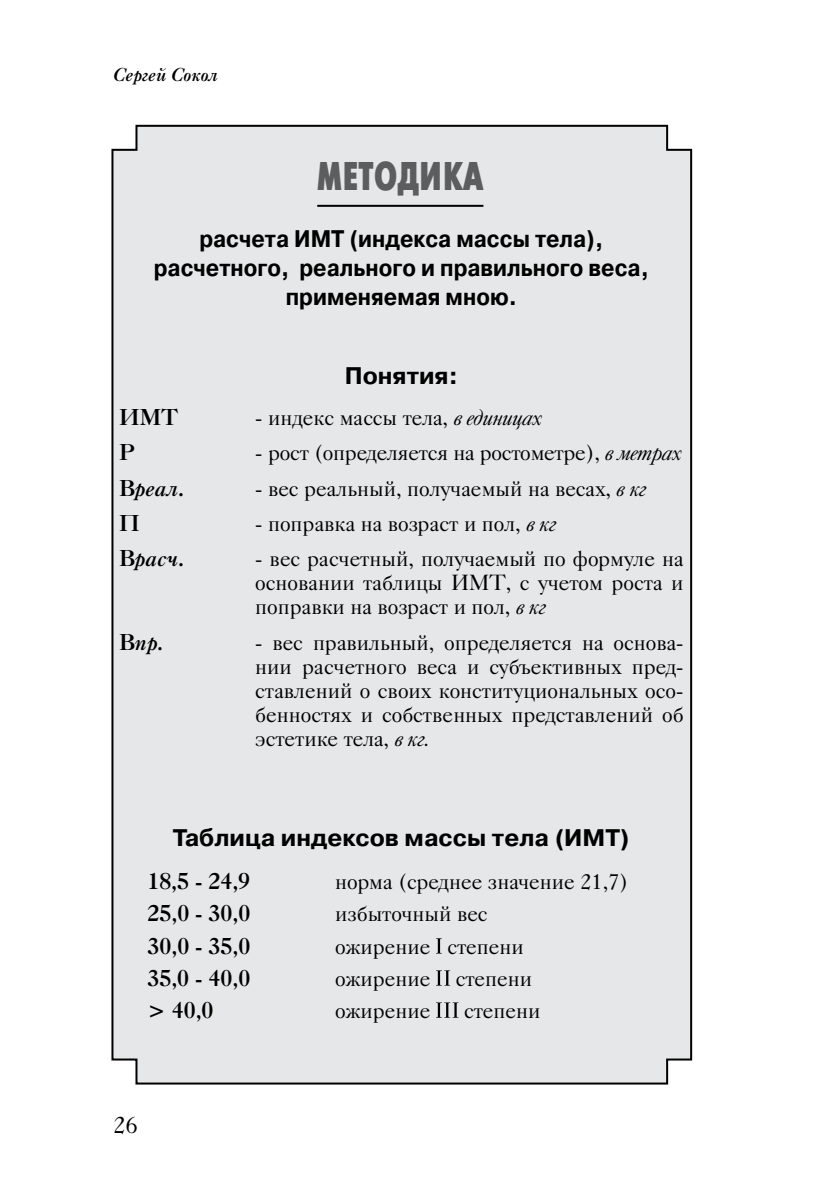
<style>
.page{position:relative;width:834px;height:1180px;background:#fff}
.page>*{position:absolute;margin:0;border:0;box-sizing:border-box;transform-origin:0 0}
.t1{font:40px "Futuris X Cond C";color:#5c5d5f}
.t2{font:700 24px/28.8px "Pragmatica C";color:#000;text-align:center;scale:.9 1}
.t3{font:700 24px "Pragmatica C";color:#000}
.t4{font:24px "Caslon C540 BT";color:#000}
.t5{font:22px/24px "Caslon C540 BT";color:#000;text-align:justify}
.t6{font:700 22px "Caslon C540 BT";color:#000}
.t7{font:italic 700 22px "Caslon C540 BT";color:#000}
.t8{font:italic 700 18px "Caslon C540 BT";letter-spacing:-.01em;color:#000}
.s1{font-style:italic}
.s2{font-style:normal}
</style>
<div class="page">
<div style="left:111px;top:124px;width:582px;height:961px;background:#e6e7e8"></div>
<p class="t8" style="left:113px;top:64px;width:107px">Сергей Сокол</p>
<h1 class="t1" style="left:317px;top:154px;width:168px">МЕТОДИКА</h1>
<p class="t2" style="left:154px;top:224px;width:551px">расчета ИМТ (индекса массы тела), расчетного, реального и правильного веса, применяемая мною.</p>
<p class="t3" style="left:345px;top:362px;width:115px">Понятия:</p>
<p class="t6" style="left:119px;top:403px;width:61px">ИМТ</p>
<p class="t5" style="left:255px;top:405px;width:288px">- индекс массы тела, <span class="s1">в единицах</span></p>
<p class="t6" style="left:119px;top:439px;width:17px">Р</p>
<p class="t5" style="left:255px;top:441px;width:428px">- рост (определяется на ростометре), <span class="s1">в метрах</span></p>
<p class="t7" style="left:119px;top:474px;width:67px"><span class="s2">В</span>реал.</p>
<p class="t5" style="left:255px;top:476px;width:393px">- вес реальный, получаемый на весах, <span class="s1">в кг</span></p>
<p class="t6" style="left:119px;top:509px;width:22px">П</p>
<p class="t5" style="left:255px;top:511px;width:302px">- поправка на возраст и пол, <span class="s1">в кг</span></p>
<p class="t7" style="left:119px;top:545px;width:67px"><span class="s2">В</span>расч.</p>
<p class="t5" style="left:255px;top:547px;width:429px">- вес расчетный, получаемый по формуле на основании таблицы ИМТ, с учетом роста и поправки на возраст и пол, <span class="s1">в кг</span></p>
<p class="t7" style="left:119px;top:628px;width:46px"><span class="s2">В</span>пр.</p>
<p class="t5" style="left:255px;top:630px;width:429px">- вес правильный, определяется на основа&shy;нии расчетного веса и субъективных пред&shy;ставлений о своих конституциональных осо&shy;бенностях и собственных представлений об эстетике тела, <span class="s1">в кг.</span></p>
<p class="t3" style="left:173px;top:824px;width:458px">Таблица индексов массы тела (ИМТ)</p>
<p class="t6" style="left:147px;top:868px;width:104px">18,5 - 24,9</p>
<p class="t5" style="left:335px;top:869px;width:294px">норма (среднее значение 21,7)</p>
<p class="t6" style="left:147px;top:900px;width:104px">25,0 - 30,0</p>
<p class="t5" style="left:335px;top:902px;width:154px">избыточный вес</p>
<p class="t6" style="left:147px;top:932px;width:104px">30,0 - 35,0</p>
<p class="t5" style="left:335px;top:934px;width:190px">ожирение степени</p>
<p class="t6" style="left:147px;top:964px;width:104px">35,0 - 40,0</p>
<p class="t5" style="left:335px;top:966px;width:198px">ожирение степени</p>
<p class="t6" style="left:147px;top:996px;width:68px">&gt; 40,0</p>
<p class="t5" style="left:335px;top:998px;width:97px">ожирение</p>
<p class="t5" style="left:464px;top:998px;width:78px">степени</p>
<p class="t4" style="left:113px;top:1111px;width:26px">26</p>
</div>
